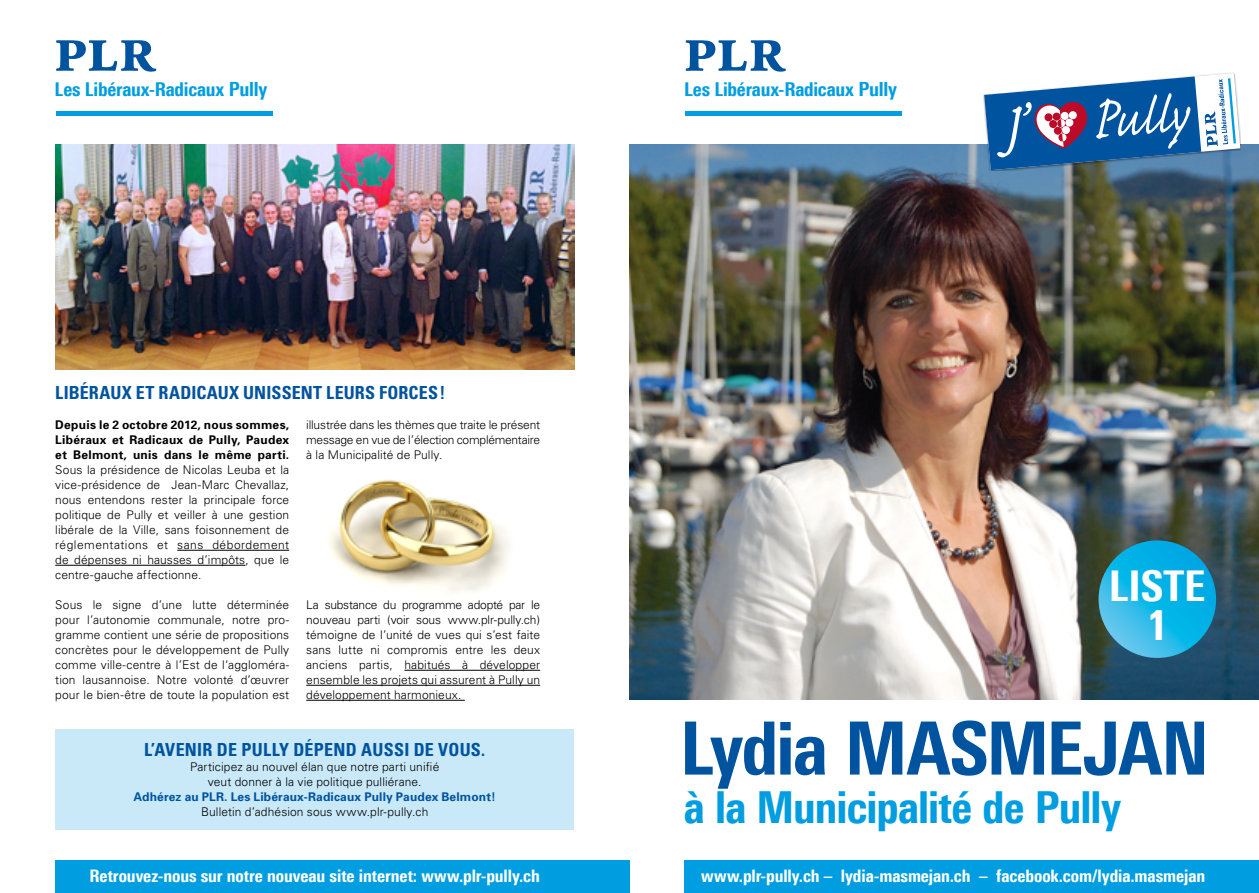
<style>
.page{position:relative;width:1259px;height:893px;background:#fff}
.page>*{position:absolute;margin:0;border:0;box-sizing:border-box;transform-origin:0 0}
.t1{font:800 73.35px "Linotype Univers 720 Cn";letter-spacing:-.025em;color:#00539f}
.t2{font:800 44.25px "Linotype Univers 720 Cn";letter-spacing:-.02em;color:#009ee0}
.t3{font:800 42.45px/38.2px "Linotype Univers 720 Cn";color:#fff;text-align:center}
.t4{font:800 19.05px "Linotype Univers 720 Cn";letter-spacing:-.005em;color:#009ee0}
.t5{font:700 condensed 18px "Univers";letter-spacing:.01em;color:#00539f}
.t6{font:800 17.25px "Linotype Univers 720 Cn";letter-spacing:-.005em;color:#fff}
.t7{font:300 12px/15px "Univers";letter-spacing:.01em;color:#000;text-align:justify}
.t8{font:700 12px/15px "Univers";letter-spacing:.02em;color:#000;text-align:justify}
.t9{font:700 12px "Univers";letter-spacing:.01em;color:#00539f}
.s1{font-size:19.5px}
</style>
<div class="page">
<img style="left:328px;top:479px;width:181px;height:114px">
<div style="left:55px;top:729px;width:519px;height:100px;background:#c9e9f8"></div>
<img style="left:55px;top:144px;width:519px;height:225px">
<hr style="left:177px;top:550px;width:112px;height:1px;background:#000">
<hr style="left:55px;top:565px;width:190px;height:1px;background:#000">
<hr style="left:404px;top:670px;width:136px;height:1px;background:#000">
<hr style="left:306px;top:685px;width:234px;height:1px;background:#000">
<hr style="left:306px;top:700px;width:159px;height:1px;background:#000">
<img style="left:629px;top:144px;width:630px;height:555px">
<div style="left:685px;top:861px;width:574px;height:32px;background:#009ee0"></div>
<div style="left:55px;top:861px;width:574px;height:32px;background:#009ee0"></div>
<svg style="left:686px;top:40px;width:100px;height:32px"></svg>
<hr style="left:685px;top:112px;width:216px;height:4px;background:#009ee0">
<svg style="left:56px;top:40px;width:100px;height:32px"></svg>
<hr style="left:56px;top:112px;width:216px;height:4px;background:#009ee0">
<svg style="left:1098px;top:540px;width:118px;height:118px;background:#17b4e5"></svg>
<div style="left:983px;top:72px;width:258px;height:99px;background:#000;opacity:.4"></div>
<svg style="left:984px;top:73px;width:256px;height:97px"></svg>
<h3 class="t4" style="left:55px;top:77px;width:214px">Les Libéraux-Radicaux <span class="s1">Pully</span></h3>
<h3 class="t4" style="left:684px;top:77px;width:214px">Les Libéraux-Radicaux <span class="s1">Pully</span></h3>
<h3 class="t5" style="left:55px;top:382px;width:391px">LIBÉRAUX ET RADICAUX UNISSENT LEURS FORCES!</h3>
<p class="t8" style="left:55px;top:417px;width:235px">Depuis le 2 octobre 2012, nous sommes, Libéraux et Radicaux de Pully, Paudex et Belmont, unis dans le même parti.</p>
<p class="t7" style="left:55px;top:462px;width:235px">Sous la présidence de Nicolas Leuba et la vice-présidence de Jean-Marc Chevallaz, nous entendons rester la principale force politique de Pully et veiller à une gestion libérale de la Ville, sans foisonnement de réglementations et sans débordement de dépenses ni hausses d’impôts, que le centre-gauche affectionne.</p>
<p class="t7" style="left:55px;top:597px;width:235px">Sous le signe d’une lutte déterminée pour l’autonomie communale, notre pro&shy;gramme contient une série de propositions concrètes pour le développement de Pully comme ville-centre à l’Est de l‘aggloméra&shy;tion lausannoise. Notre volonté d’œuvrer pour le bien-être de toute la population est</p>
<p class="t7" style="left:306px;top:417px;width:235px">illustrée dans les thèmes que traite le présent message en vue de l’élection complémentaire à la Municipalité de Pully.</p>
<p class="t7" style="left:306px;top:597px;width:235px">La substance du programme adopté par le nouveau parti (voir sous www.plr-pully.ch) témoigne de l’unité de vues qui s’est faite sans lutte ni compromis entre les deux anciens partis, habitués à développer ensemble les projets qui assurent à Pully un développement harmonieux.</p>
<h3 class="t5" style="left:144px;top:739px;width:342px">L’AVENIR DE PULLY DÉPEND AUSSI DE VOUS.</h3>
<p class="t7" style="left:190px;top:759px;width:251px;text-align:center">Participez au nouvel élan que notre parti unifié veut donner à la vie politique pulliérane.</p>
<p class="t9" style="left:133px;top:790px;width:364px">Adhérez au PLR. Les Libéraux-Radicaux Pully Paudex Belmont!</p>
<p class="t7" style="left:201px;top:804px;width:229px">Bulletin d’adhésion sous www.plr-pully.ch</p>
<h3 class="t3" style="left:1108px;top:567px;width:98px">Liste<br>1</h3>
<h1 class="t1" style="left:680px;top:704px;width:530px">Lydia Masmejan</h1>
<h2 class="t2" style="left:684px;top:781px;width:439px">à la Municipalité de Pully</h2>
<h3 class="t6" style="left:90px;top:865px;width:452px">Retrouvez-nous sur notre nouveau site internet: www.plr-pully.ch</h3>
<h3 class="t6" style="left:701px;top:865px;width:505px">www.plr-pully.ch – lydia-masmejan.ch – facebook.com/lydia.masmejan</h3>
</div>
